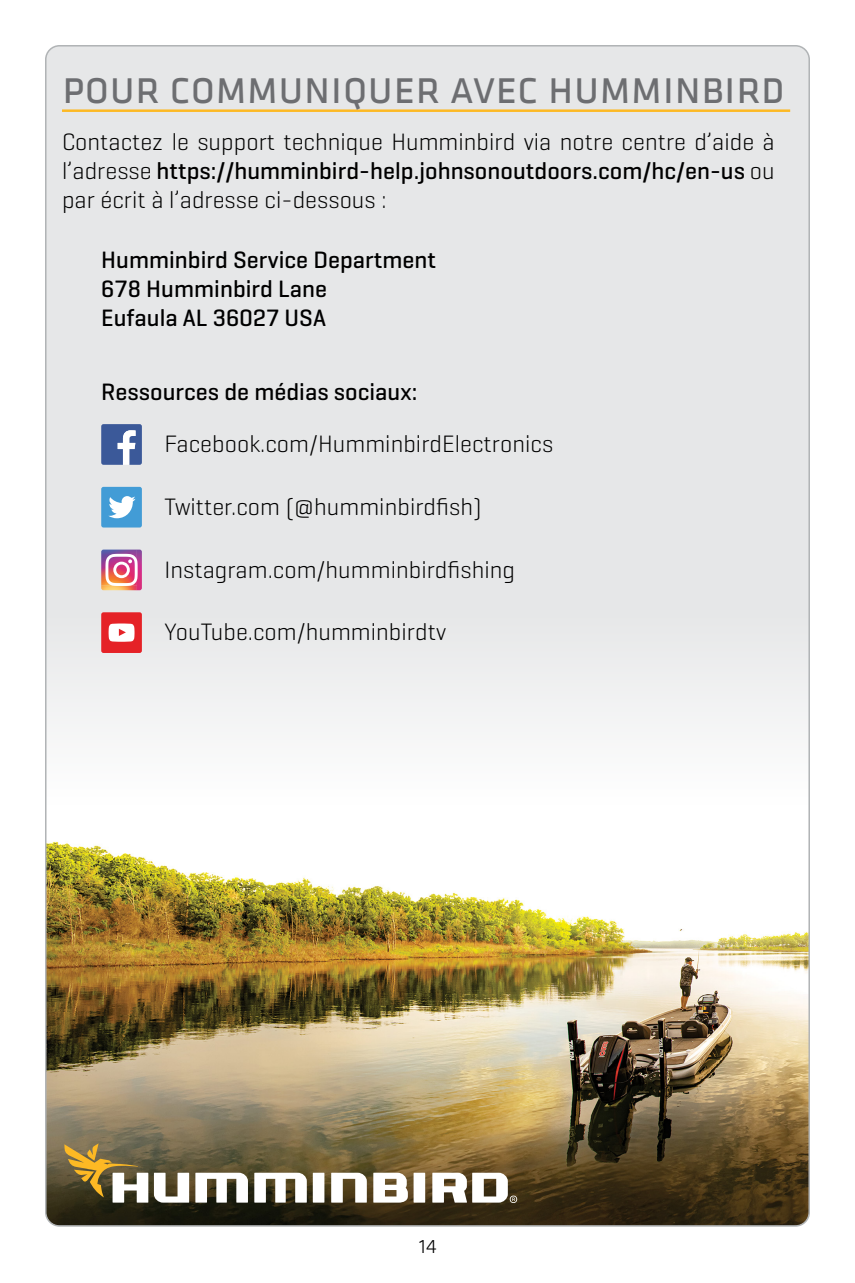
<style>
.page{position:relative;width:855px;height:1283px;background:#fff}
.page>*{position:absolute;margin:0;border:0;box-sizing:border-box;transform-origin:0 0}
.t1{font:47.5px "Klavika";color:#6d6e71;scale:.92 1}
.t2{font:300 24px/29px "Geogrotesque";color:#000;text-align:justify}
.t3{font:500 24px/29px "Geogrotesque";color:#000}
.t4{font:300 20px "Klavika";color:#000}
.s1{font-weight:500}
</style>
<div class="page">
<div style="left:46px;top:46px;width:763px;height:1179px;background:#e6e7e8;border-radius:14px"></div>
<img style="left:47px;top:652px;width:761px;height:573px">
<svg style="left:101px;top:424px;width:41px;height:41px;background:#637bad"></svg>
<div style="left:101px;top:487px;width:41px;height:40px;background:#429cd6;border-radius:2px"></div>
<svg style="left:108px;top:496px;width:28px;height:22px"></svg>
<img style="left:101px;top:549px;width:41px;height:41px">
<svg style="left:105px;top:554px;width:33px;height:32px"></svg>
<div style="left:101px;top:612px;width:41px;height:41px;background:#e52227;border-radius:2px"></div>
<svg style="left:109px;top:623px;width:26px;height:19px"></svg>
<hr style="left:62px;top:109px;width:728px;height:3px;background:#fdb924">
<div style="left:313px;top:1172px;width:11px;height:30px;background:#fff"></div>
<div style="left:414px;top:1172px;width:11px;height:30px;background:#fff"></div>
<svg style="left:154px;top:1172px;width:35px;height:30px"></svg>
<svg style="left:331px;top:1172px;width:36px;height:30px"></svg>
<svg style="left:195px;top:1172px;width:53px;height:30px;background:#c0beb6"></svg>
<svg style="left:254px;top:1172px;width:53px;height:30px;background:#c2bfb6"></svg>
<svg style="left:432px;top:1172px;width:85px;height:31px;background:#bab4a8"></svg>
<svg style="left:373px;top:1172px;width:35px;height:30px"></svg>
<svg style="left:64px;top:1143px;width:84px;height:59px;background:#8f7e53"></svg>
<h1 class="t1" style="left:62px;top:70px;width:787px">pour communiquer avec humminbird</h1>
<p class="t2" style="left:62px;top:127px;width:714px">Contactez le support technique Humminbird via notre centre d’aide à l’adresse <span class="s1">https://humminbird-help.johnsonoutdoors.com/hc/en-us</span> ou par écrit à l’adresse ci-dessous :</p>
<p class="t3" style="left:101px;top:246px;width:336px">Humminbird Service Department<br>678 Humminbird Lane<br>Eufaula AL 36027 USA</p>
<p class="t3" style="left:101px;top:378px;width:318px">Ressources de médias sociaux:</p>
<p class="t2" style="left:164px;top:430px;width:390px">Facebook.com/HumminbirdElectronics</p>
<p class="t2" style="left:164px;top:492px;width:319px">Twitter.com (@humminbirdfish)</p>
<p class="t2" style="left:164px;top:555px;width:352px">Instagram.com/humminbirdfishing</p>
<p class="t2" style="left:164px;top:618px;width:283px">YouTube.com/humminbirdtv</p>
<p class="t4" style="left:419px;top:1233px;width:19px">14</p>
</div>
